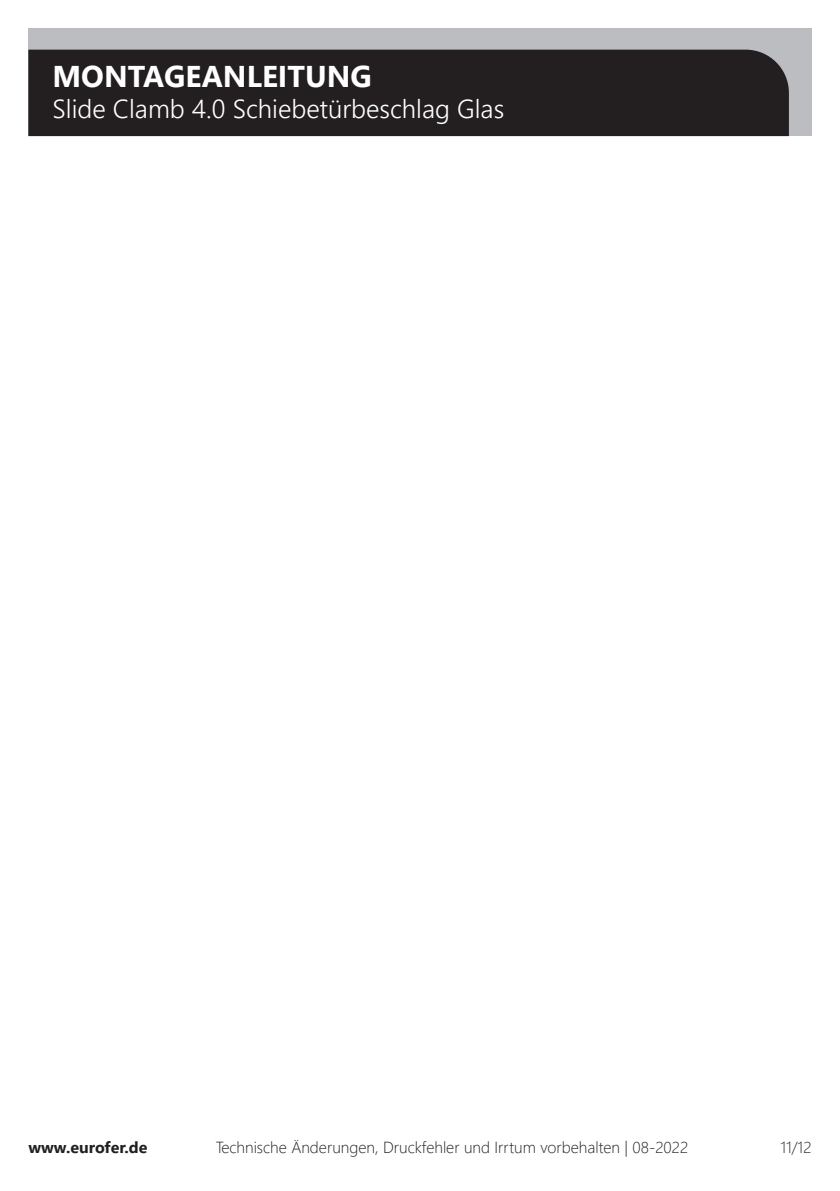
<style>
.page{position:relative;width:840px;height:1191px;background:#fff}
.page>*{position:absolute;margin:0;border:0;box-sizing:border-box;transform-origin:0 0}
.t1{font:700 30px "Segoe UI";color:#fff}
.t2{font:300 26px "Segoe UI";color:#fff}
.t3{font:300 16px "Segoe UI";color:#231f20}
.t4{font:700 16px "Segoe UI";color:#231f20}
</style>
<div class="page">
<div style="left:28px;top:28px;width:783px;height:108px;background:#bcbdc0"></div>
<div style="left:28px;top:50px;width:760px;height:86px;background:#231f20"></div>
<h1 class="t1" style="left:52px;top:48px;width:321px">MONTAGEANLEITUNG</h1>
<h2 class="t2" style="left:52px;top:84px;width:453px">Slide Clamb 4.0 Schiebetürbeschlag Glas</h2>
<p class="t4" style="left:28px;top:1132px;width:120px">www.eurofer.de</p>
<p class="t3" style="left:215px;top:1132px;width:474px">Technische Änderungen, Druckfehler und Irrtum vorbehalten | 08-2022</p>
<p class="t3" style="left:779px;top:1132px;width:33px">11/12</p>
</div>
